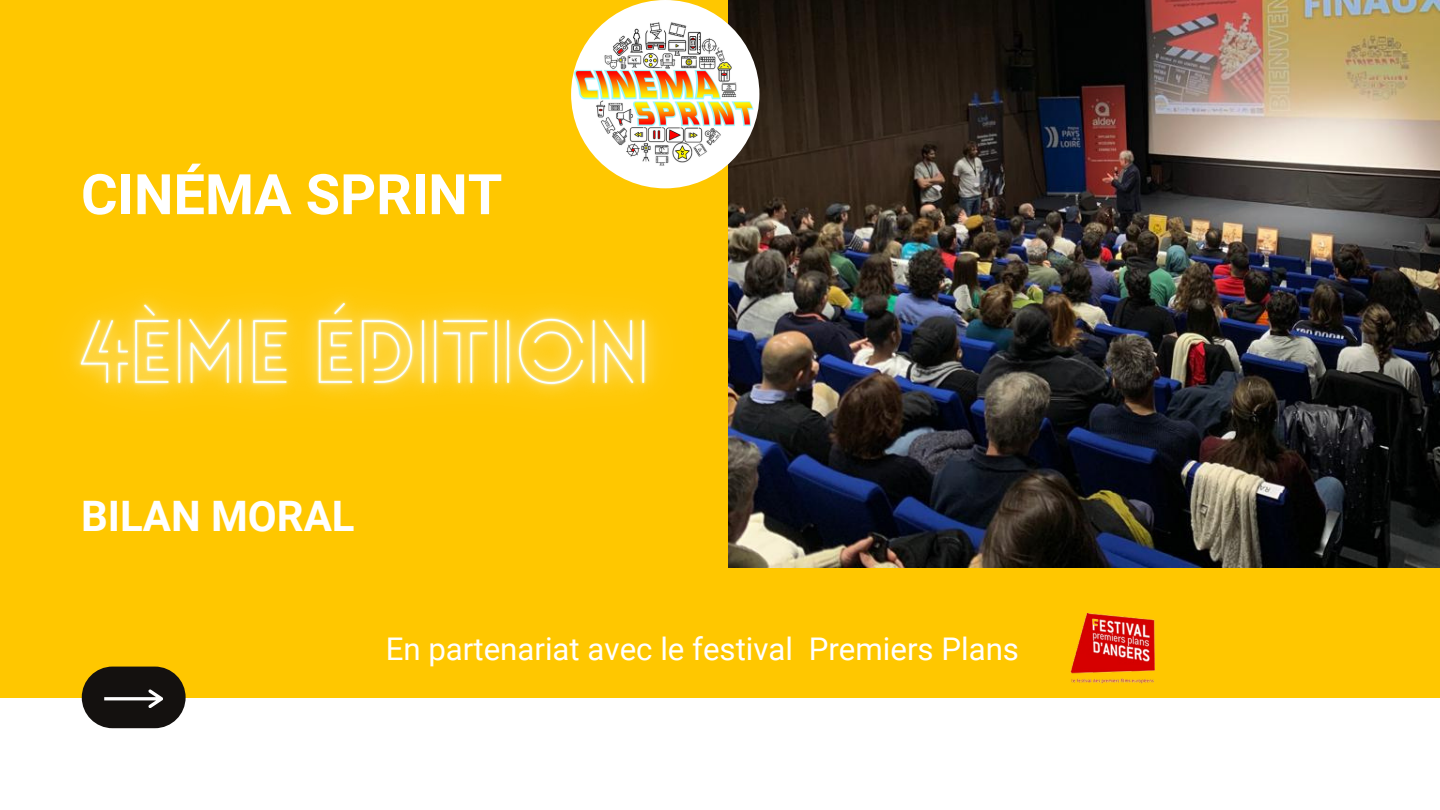
<style>
.page{position:relative;width:1440px;height:810px;background:#ffc700}
.page>*{position:absolute;margin:0;border:0;box-sizing:border-box;transform-origin:0 0}
.t1{font:700 56px "Roboto";color:#fff}
.t2{font:700 42px "Roboto";color:#fff}
.t3{font:31.2px "Roboto";color:#fff}
</style>
<div class="page">
<div style="left:1px;top:698px;width:1439px;height:112px;background:#fff"></div>
<div style="left:82px;top:667px;width:104px;height:61px;background:#14110f;border-radius:31px"></div>
<svg style="left:104px;top:689px;width:59px;height:19px"></svg>
<img style="left:1070px;top:614px;width:84px;height:70px">
<img style="left:728px;top:0;width:712px;height:567px">
<img style="left:571px;top:0;width:188px;height:188px;border-radius:50%">
<img style="left:69px;top:214px;width:669px;height:279px">
<h1 class="t1" style="left:81px;top:162px;width:423px">CINÉMA SPRINT</h1>
<h2 class="t2" style="left:81px;top:492px;width:275px">BILAN MORAL</h2>
<p class="t3" style="left:386px;top:631px;width:635px">En partenariat avec le festival Premiers Plans</p>
</div>
